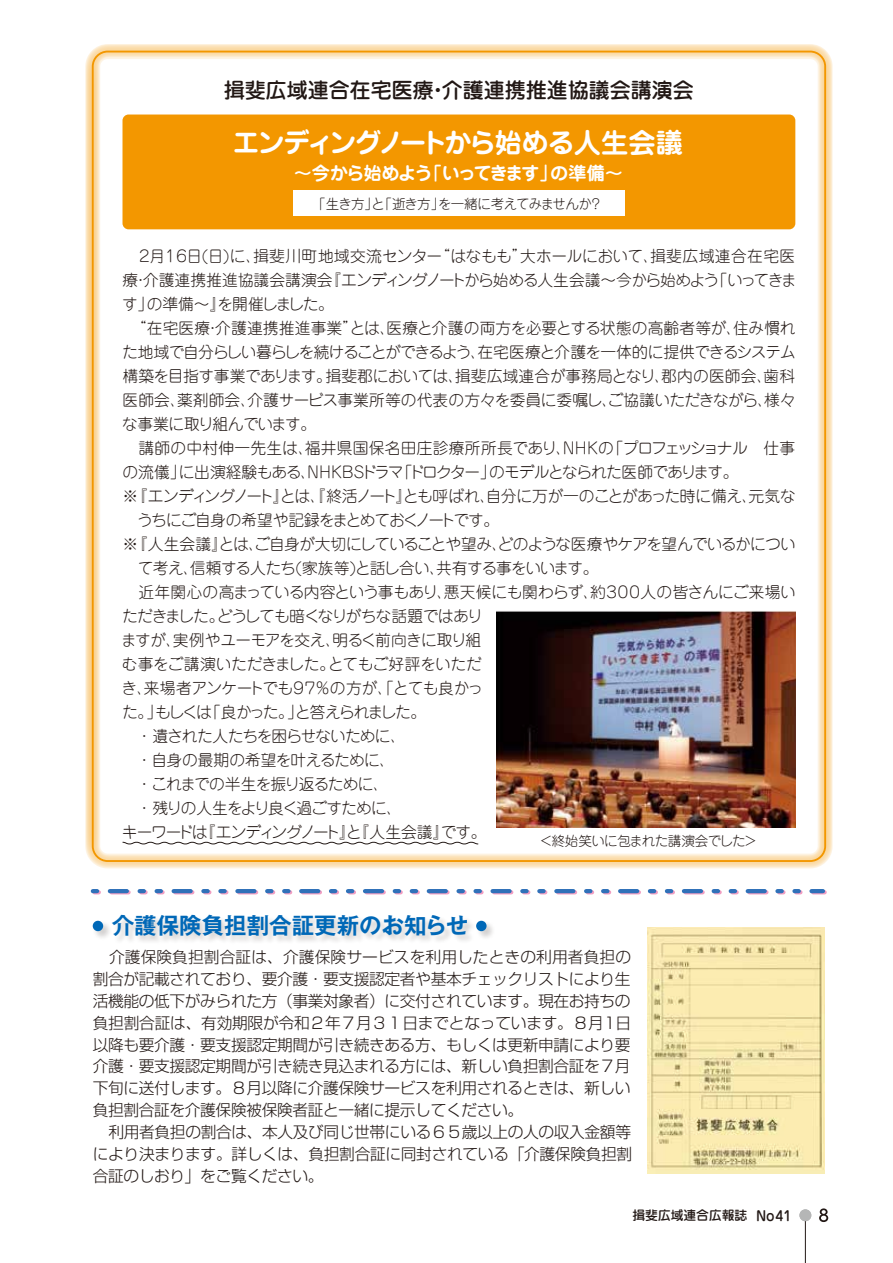
<style>
.page{position:relative;width:893px;height:1263px;background:#fff}
.page>*{position:absolute;margin:0;border:0;box-sizing:border-box;transform-origin:0 0}
.t1{font:700 27.3px "Jun 501 Pro";letter-spacing:-.075em;color:#fff}
.t2{font:700 22.5px "Gothic MB101 Pr 5 De";color:#0068b7}
.t3{font:500 21px "Jun 34 Pro";color:#221815}
.t4{font:700 18.15px "Jun 501 Pro";letter-spacing:-.085em;color:#fff}
.t5{font:700 18.15px "Jun 501 Pro";letter-spacing:-.065em;color:#fff}
.t6{font:300 15.75px/21.9px "Shin Go Pro";letter-spacing:-.025em;color:#221815;text-align:justify}
.t7{font:300 15.75px/24px "Jun 101 Pro";letter-spacing:-.035em;color:#221815}
.t8{font:300 15.75px/24px "Jun 101 Pro";letter-spacing:-.055em;color:#221815}
.t9{font:300 15.75px/24px "Jun 101 Pro";letter-spacing:.01em;color:#221815}
.t10{font:300 15.75px/24px "Jun 101 Pro";letter-spacing:-.015em;color:#221815}
.t11{font:300 15.75px "Jun 101 Pro";letter-spacing:-.075em;color:#221815}
.t12{font:300 15.75px "Jun 101 Pro";letter-spacing:.015em;color:#221815}
.t13{font:300 15.75px "Jun 101 Pro";letter-spacing:.025em;color:#221815}
.t14{font:300 15.75px "Jun 101 Pro";letter-spacing:-.07em;color:#221815}
.t15{font:300 15.75px "Jun 101 Pro";letter-spacing:-.08em;color:#221815}
.t16{font:300 15.75px "Jun 101 Pro";letter-spacing:.005em;color:#221815}
.t17{font:300 15.75px "Jun 101 Pro";letter-spacing:-.14em;color:#221815}
.t18{font:300 15.75px "Jun 101 Pro";letter-spacing:-.1em;color:#221815}
.t19{font:300 13.5px "Jun 101 Pro";letter-spacing:-.045em;color:#221815}
.t20{font:500 13.5px "Jun 34 Pro";color:#221815}
.t21{font:500 12.75px "Jun 34 Pro";color:#221815}
.s1{font-family:"Koz Go Pr 6 N";font-weight:400}
</style>
<div class="page">
<div style="left:122px;top:115px;width:673px;height:114px;background:#f39700;border-radius:6px"></div>
<svg style="left:819px;top:1208px;width:9px;height:14px"></svg>
<hr style="left:805px;top:1215px;width:1px;height:48px;background:#221815">
<div style="left:799px;top:1209px;width:12px;height:12px;background:#b5b6b6;border-radius:50%"></div>
<div style="left:85px;top:44px;width:748px;height:824px;border:15px solid #f39700;border-radius:15px"></div>
<div style="left:293px;top:191px;width:332px;height:25px;background:#fff"></div>
<svg style="left:93px;top:889px;width:732px;height:5px"></svg>
<img style="left:647px;top:927px;width:177px;height:246px">
<img style="left:476px;top:920px;width:17px;height:18px">
<div style="left:476px;top:921px;width:11px;height:10px;background:#0068b7;border-radius:50%"></div>
<img style="left:92px;top:920px;width:19px;height:18px">
<div style="left:93px;top:921px;width:10px;height:10px;background:#0068b7;border-radius:50%"></div>
<img style="left:497px;top:611px;width:298px;height:216px">
<svg style="left:122px;top:842px;width:357px;height:2px"></svg>
<h3 class="t3" style="left:224px;top:73px;width:471px">揖斐広域連合在宅医療介護連携推進協議会講演会</h3>
<h3 class="t3" style="left:427px;top:73px;width:22px">・</h3>
<h1 class="t1" style="left:232px;top:121px;width:452px">エンディングノートから始める人生会議</h1>
<p class="t4" style="left:550px;top:158px;width:74px">の準備~</p>
<p class="t5" style="left:294px;top:158px;width:140px">～今から始めよう</p>
<p class="t4" style="left:424px;top:158px;width:135px">「いってきます」</p>
<p class="t19" style="left:312px;top:193px;width:134px">「生き方 「と」 逝き方」</p>
<p class="t19" style="left:438px;top:193px;width:155px">を一緒に考えてみませんか</p>
<p class="t19" style="left:589px;top:193px;width:15px">?</p>
<p class="t7" style="left:435px;top:242px;width:94px">“はなもも”</p>
<p class="t13" style="left:520px;top:243px;width:276px">大ホールにおいて揖斐広域連合在宅医</p>
<p class="t13" style="left:253px;top:243px;width:191px">揖斐川町地域交流センター</p>
<p class="t7" style="left:187px;top:242px;width:77px">日日( に) 、</p>
<p class="t7" style="left:123px;top:242px;width:31px">　２</p>
<p class="t7" style="left:162px;top:242px;width:29px">１６</p>
<p class="t7" style="left:149px;top:242px;width:17px">月</p>
<p class="t7" style="left:643px;top:242px;width:17px">、</p>
<p class="t11" style="left:325px;top:267px;width:396px">『エンディングノートから始める人生会議～今から始めよう</p>
<p class="t16" style="left:123px;top:267px;width:212px">療介護連携推進協議会講演会</p>
<p class="t7" style="left:712px;top:266px;width:87px">「いってきま</p>
<p class="t7" style="left:133px;top:266px;width:17px">・</p>
<p class="t7" style="left:122px;top:290px;width:33px">す」</p>
<p class="t7" style="left:147px;top:290px;width:81px">の準備～』</p>
<p class="t18" style="left:218px;top:291px;width:118px">を開催しました。</p>
<p class="t9" style="left:350px;top:314px;width:447px">とは医療と介護の両方を必要とする状態の高齢者等が住み慣れ</p>
<p class="t9" style="left:123px;top:314px;width:237px">　“在宅医療介護連携推進事業”</p>
<p class="t8" style="left:122px;top:314px;width:675px;text-indent:83px">・<br>た地域で自分らしい暮らしを続けることができるよう在宅医療と介護を一体的に提供できるシステム</p>
<p class="t7" style="left:380px;top:314px;width:17px">、</p>
<p class="t7" style="left:726px;top:314px;width:17px">、</p>
<p class="t9" style="left:325px;top:338px;width:471px;text-indent:145px">、<br>揖斐郡においては揖斐広域連合が事務局となり郡内の医師会歯科</p>
<p class="t10" style="left:123px;top:362px;width:675px">構築を目指す事業であります。<br>医師会薬剤師会介護サービス事業所等の代表の方々を委員に委嘱しご協議いただきながら様々</p>
<p class="t7" style="left:448px;top:362px;width:17px">、</p>
<p class="t7" style="left:654px;top:362px;width:17px">、</p>
<p class="t7" style="left:757px;top:362px;width:17px">、</p>
<p class="t7" style="left:122px;top:386px;width:196px;text-indent:48px">、<br>な事業に取り組んでいます。</p>
<p class="t7" style="left:241px;top:386px;width:17px">、</p>
<p class="t7" style="left:602px;top:386px;width:17px">、</p>
<p class="t7" style="left:757px;top:386px;width:17px">、</p>
<p class="t17" style="left:608px;top:435px;width:189px">「プロフェッショナル　仕事</p>
<p class="t12" style="left:123px;top:435px;width:493px">　講師の中村伸一先生は福井県国保名田庄診療所所長であり NHKの</p>
<p class="t7" style="left:298px;top:434px;width:17px">、</p>
<p class="t7" style="left:556px;top:434px;width:17px">、</p>
<p class="t11" style="left:489px;top:459px;width:251px">のモデルとなられた医師であります。</p>
<p class="t7" style="left:123px;top:458px;width:675px">の流儀」<br><span class="s1">※</span>『エンディングノートとは、『終活ノートとも呼ばれ自分に万が一のことがあった時に備え元気な</p>
<p class="t7" style="left:179px;top:458px;width:318px">に出演経験もある NHKBSドラマドロクター」</p>
<p class="t7" style="left:397px;top:458px;width:17px">「</p>
<p class="t7" style="left:300px;top:458px;width:17px">、</p>
<p class="t7" style="left:273px;top:482px;width:17px">』</p>
<p class="t14" style="left:137px;top:507px;width:363px">うちにご自身の希望や記録をまとめておくノートです。</p>
<p class="t8" style="left:219px;top:530px;width:579px">とはご自身が大切にしていることや望みどのような医療やケアを望んでいるかについ</p>
<p class="t7" style="left:396px;top:482px;width:17px">』</p>
<p class="t7" style="left:480px;top:482px;width:17px">、</p>
<p class="t7" style="left:742px;top:482px;width:17px">、</p>
<p class="t7" style="left:138px;top:530px;width:462px;text-indent:-15px"><span class="s1">※</span>『人生会議』<br>て考え信頼する人たち(家族等)と話し合い共有する事をいいます。</p>
<p class="t7" style="left:249px;top:530px;width:17px">、</p>
<p class="t7" style="left:492px;top:530px;width:17px">、</p>
<p class="t7" style="left:123px;top:554px;width:675px;text-indent:61px">、<br>　近年関心の高まっている内容という事もあり悪天候にも関わらず約、３００人の皆さんにご来場い</p>
<p class="t7" style="left:429px;top:554px;width:17px">、</p>
<p class="t8" style="left:217px;top:578px;width:268px;text-indent:220px">、<br>どうしても暗くなりがちな話題ではあり</p>
<p class="t8" style="left:121px;top:602px;width:362px">ただきました。<br>ますが実例やユーモアを交え明るく前向きに取り組</p>
<p class="t7" style="left:166px;top:626px;width:17px">、</p>
<p class="t7" style="left:325px;top:626px;width:17px">、</p>
<p class="t7" style="left:291px;top:650px;width:194px;text-indent:-169px">む事をご講演いただきました。<br>９７％の方が、「とても良かっ</p>
<p class="t7" style="left:328px;top:650px;width:155px">とてもご好評をいただ</p>
<p class="t7" style="left:122px;top:674px;width:173px">き来場者アンケートでも</p>
<p class="t7" style="left:137px;top:674px;width:17px">、</p>
<p class="t8" style="left:137px;top:698px;width:271px;text-indent:-15px">た。」<br>・遺された人たちを困らせないために、・自身の最期の希望を叶えるために、・これまでの半生を振り返るために、・残りの人生をより良く過ごすために、</p>
<p class="t7" style="left:205px;top:698px;width:99px">「良かった。」</p>
<p class="t11" style="left:295px;top:699px;width:132px">と答えられました。</p>
<p class="t7" style="left:155px;top:698px;width:58px">もしくは</p>
<p class="t15" style="left:199px;top:819px;width:251px">『エンディングノート 『と』 人生会議』</p>
<p class="t7" style="left:441px;top:818px;width:47px">です。</p>
<p class="t7" style="left:122px;top:818px;width:87px">キーワードは</p>
<h2 class="t2" style="left:112px;top:907px;width:358px">介護保険負担割合証更新のお知らせ</h2>
<p class="t19" style="left:540px;top:830px;width:217px">&lt;終始笑いに包まれた講演会でした&lt;</p>
<p class="t6" style="left:93px;top:944px;width:540px;text-indent:16px">介護保険負担割合証は、介護保険サービスを利用したときの利用者負担の割合が記載されており、要介護・要支援認定者や基本チェックリストにより生活機能の低下がみられた方（事業対象者）に交付されています。現在お持ちの負担割合証は、有効期限が令和２年７月３１日までとなっています。８月1日以降も要介護・要支援認定期間が引き続きある方、もしくは更新申請により要介護・要支援認定期間が引き続き見込まれる方には、新しい負担割合証を７月下旬に送付します。８月以降に介護保険サービスを利用されるときは、新しい負担割合証を介護保険被保険者証と一緒に提示してください。</p>
<p class="t6" style="left:93px;top:1119px;width:541px;text-indent:16px">利用者負担の割合は、本人及び同じ世帯にいる６５歳以上の人の収入金額等により決まります。詳しくは、負担割合証に同封されている「介護保険負担割合証のしおり」をご覧ください。</p>
<p class="t21" style="left:632px;top:1205px;width:116px">揖斐広域連合広報誌</p>
<p class="t20" style="left:756px;top:1205px;width:37px">No41</p>
</div>
